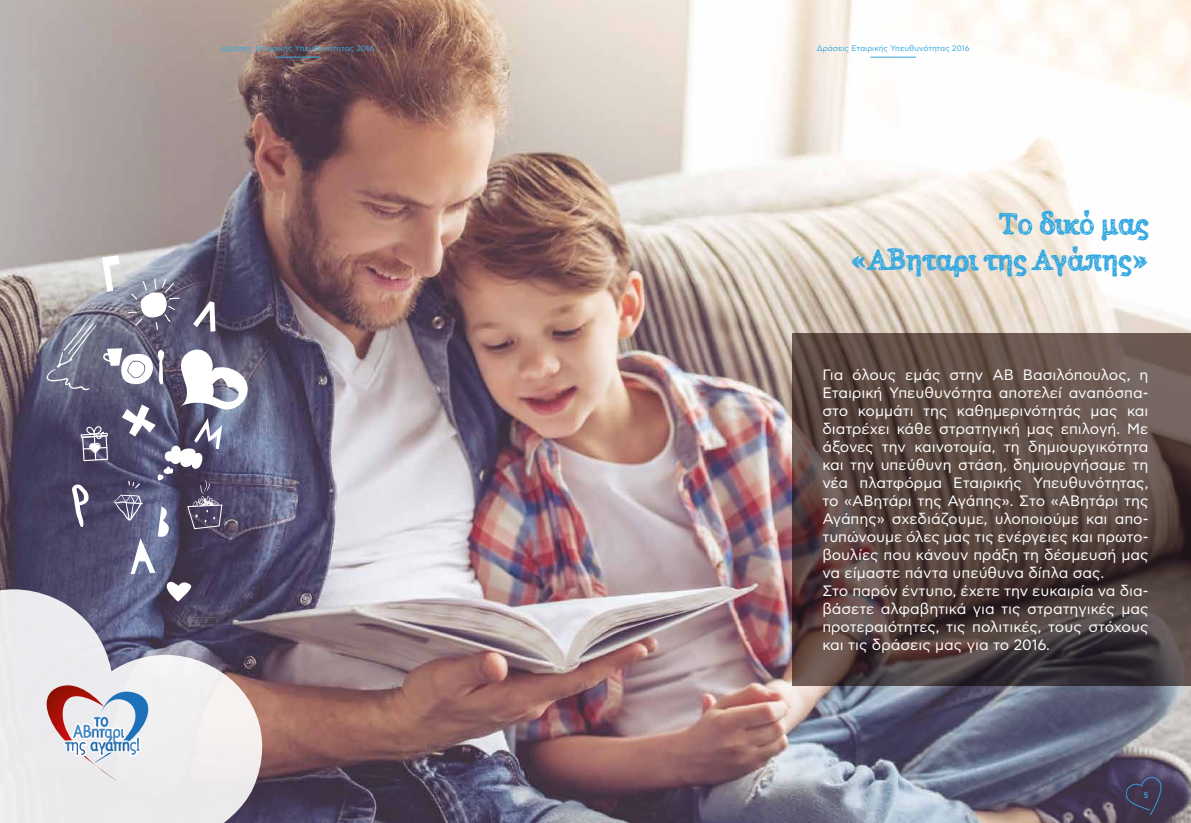
<style>
.page{position:relative;width:1191px;height:823px;background:#fff}
.page>*{position:absolute;margin:0;border:0;box-sizing:border-box;transform-origin:0 0}
.t1{font:30px/36px "Alabama";letter-spacing:-.02em;color:#36a9e1;text-align:right}
.t2{font:15px/18px "CF Asty Std";color:#fff}
.t3{font:8px "CF Asty Std";color:#36a9e1}
.t4{font:500 8px "CF Asty Std";color:#36a9e1}
</style>
<div class="page">
<img style="left:0;top:0;width:1191px;height:822px">
<svg style="left:792px;top:333px;width:399px;height:352px;background:#564541"></svg>
<svg style="left:0;top:589px;width:263px;height:233px;fill:#ebeaec"></svg>
<svg style="left:35px;top:685px;width:121px;height:95px;background:#d3cbd3"></svg>
<img style="left:89px;top:730px;width:41px;height:24px">
<img style="left:90px;top:715px;width:19px;height:15px">
<svg style="left:46px;top:255px;width:203px;height:346px;background:#716e86"></svg>
<svg style="left:1126px;top:776px;width:35px;height:40px"></svg>
<hr style="left:870px;top:57px;width:46px;height:1px;background:#36a9e1">
<hr style="left:275px;top:57px;width:46px;height:1px;background:#36a9e1">
<p class="t3" style="left:221px;top:44px;width:155px">Δράσεις Εταιρικής Yπευθυνότητας 2016</p>
<p class="t3" style="left:816px;top:44px;width:155px">Δράσεις Εταιρικής Yπευθυνότητας 2016</p>
<h1 class="t1" style="left:850px;top:206px;width:299px">Το δικό μας<br>«ΑΒηταρι της Αγάπης»</h1>
<p class="t2" style="left:822px;top:366px;width:328px">Για όλους εμάς στην ΑΒ Βασιλόπουλος, η Εταιρική Υπευθυνότητα αποτελεί αναπόσπα&shy;στο κομμάτι της καθημερινότητάς μας και διατρέχει κάθε στρατηγική μας επιλογή. Με άξονες την καινοτομία, τη δημιουργικότητα και την υπεύθυνη στάση, δημιουργήσαμε τη νέα πλατφόρμα Εταιρικής Υπευθυνότητας, το «ΑΒητάρι της Αγάπης». Στο «ΑΒητάρι της Αγάπης» σχεδιάζουμε, υλοποιούμε και απο&shy;τυπώνουμε όλες μας τις ενέργειες και πρωτο&shy;βουλίες που κάνουν πράξη τη δέσμευσή μας να είμαστε πάντα υπεύθυνα δίπλα σας.<br>Στο παρόν έντυπο, έχετε την ευκαιρία να δια&shy;βάσετε αλφαβητικά για τις στρατηγικές μας προτεραιότητες, τις πολιτικές, τους στόχους και τις δράσεις μας για το 2016.</p>
<p class="t4" style="left:1143px;top:790px;width:6px">5</p>
</div>
